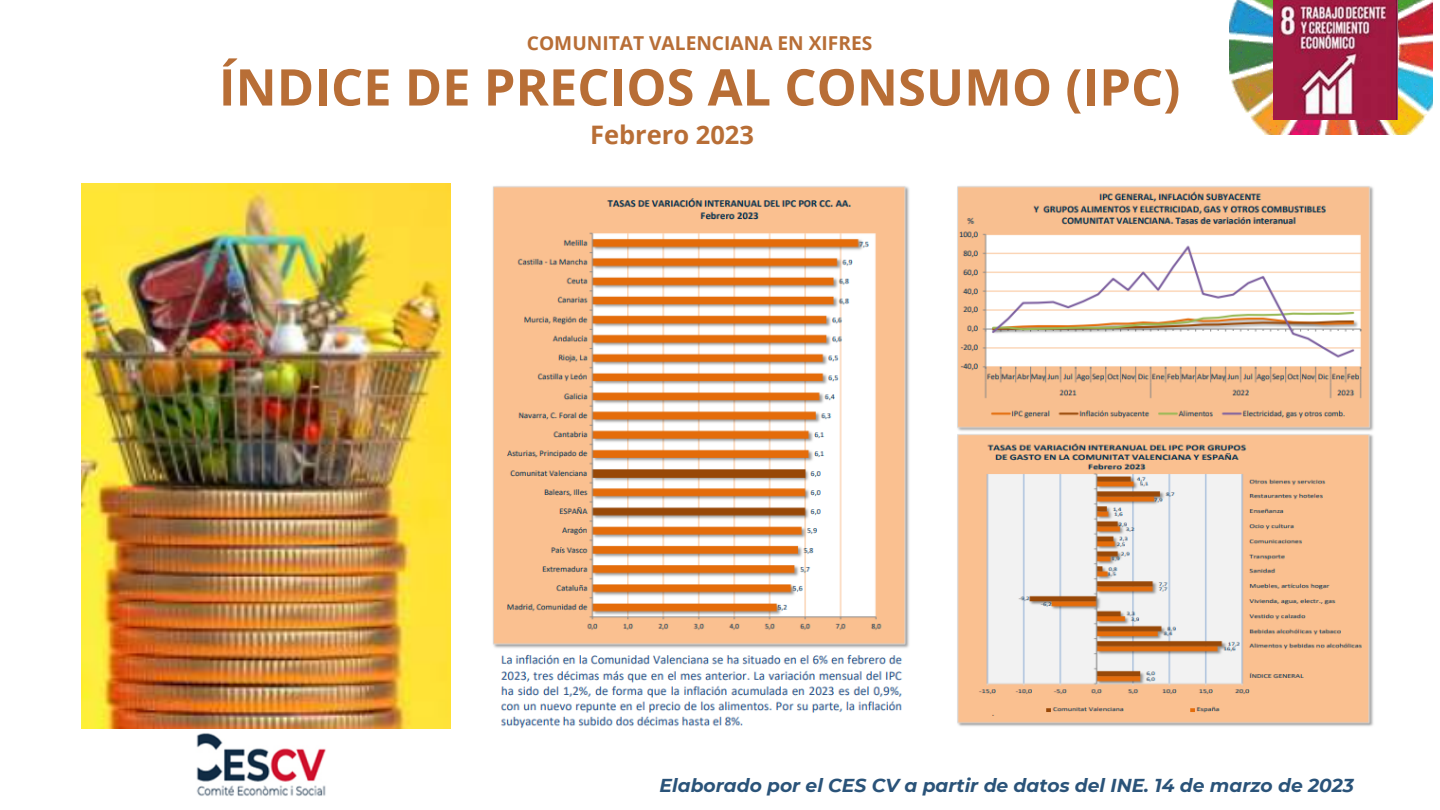
<style>
.page{position:relative;width:1440px;height:810px;background:#fff}
.page>*{position:absolute;margin:0;border:0;box-sizing:border-box;transform-origin:0 0}
.t1{font:700 50.6px "Open Sans";color:#b86e36}
.t2{font:700 25.5px "Open Sans";color:#b86e36}
.t3{font:700 19.2px "Open Sans";color:#b86e36}
.t4{font:italic 700 18.7px "Montserrat";color:#2a5379}
</style>
<div class="page">
<img style="left:1230px;top:0;width:202px;height:134px">
<img style="left:1274px;top:0;width:124px;height:119px">
<img style="left:194px;top:728px;width:144px;height:68px">
<img style="left:81px;top:184px;width:369px;height:544px">
<img style="left:493px;top:186px;width:881px;height:543px">
<p class="t3" style="left:527px;top:30px;width:347px">COMUNITAT VALENCIANA EN XIFRES</p>
<h1 class="t1" style="left:219px;top:52px;width:963px">ÍNDICE DE PRECIOS AL CONSUMO (IPC)</h1>
<h2 class="t2" style="left:590px;top:117px;width:165px">Febrero 2023</h2>
<p class="t4" style="left:660px;top:774px;width:696px">Elaborado por el CES CV a partir de datos del INE. 14 de marzo de 2023</p>
</div>
